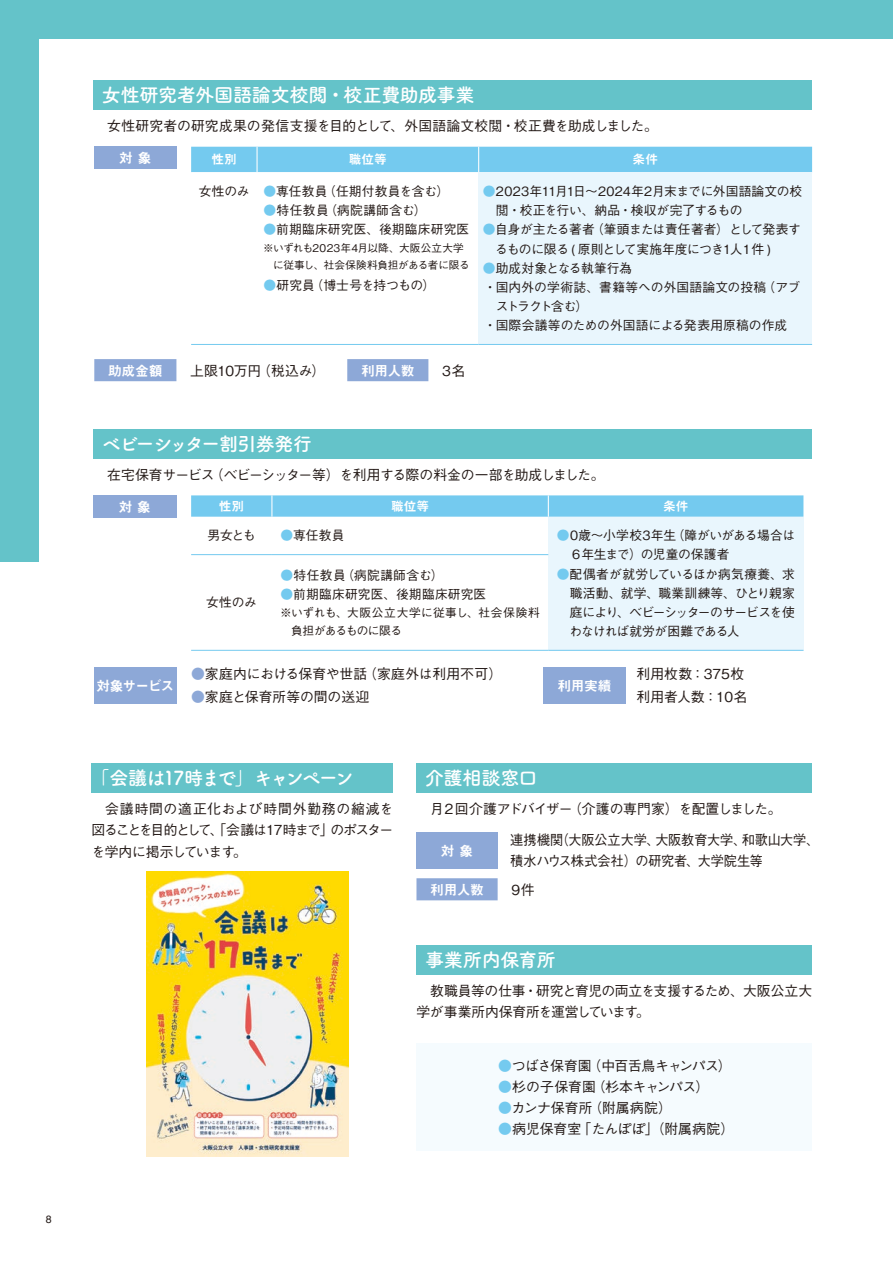
<style>
.page{position:relative;width:893px;height:1263px;background:#fff}
.page>*{position:absolute;margin:0;border:0;box-sizing:border-box;transform-origin:0 0}
.t1{font:19.2px "Tsuku A Rd Gothic Std B";letter-spacing:-.035em;color:#fff}
.t2{font:19.2px "Tsuku A Rd Gothic Std B";letter-spacing:-.115em;color:#fff}
.t3{font:19.2px "Tsuku A Rd Gothic Std B";letter-spacing:-.09em;color:#fff}
.t4{font:500 13.8px/21.3px "Gothic BBB Pr 6";letter-spacing:-.015em;color:#231916;text-align:justify}
.t5{font:500 13.8px "Gothic BBB Pr 6";letter-spacing:-.045em;color:#231916}
.t6{font:500 13.8px/21.3px "Gothic BBB Pr 6";letter-spacing:-.015em;color:#231916;scale:.95 1}
.t7{font:500 13.8px "Gothic BBB Pr 6";letter-spacing:.005em;color:#231916}
.t8{font:13.8px "Midashi Go Pr 6 MB31";letter-spacing:-.045em;color:#fff}
.t9{font:500 13.8px "Gothic BBB Pr 6";letter-spacing:-.07em;color:#231916}
.t10{font:500 13.8px/22.4px "Gothic BBB Pr 6";letter-spacing:.01em;color:#231916}
.t11{font:500 12.75px/19.2px "Gothic BBB Pr 6";letter-spacing:-.005em;color:#231916;text-align:justify}
.t12{font:500 12.75px/19.2px "Gothic BBB Pr 6";letter-spacing:-.035em;color:#231916}
.t13{font:500 12.75px/19.2px "Gothic BBB Pr 6";letter-spacing:-.025em;color:#231916}
.t14{font:500 12.75px "Gothic BBB Pr 6";letter-spacing:.015em;color:#231916}
.t15{font:500 12.75px "Gothic BBB Pr 6";letter-spacing:.025em;color:#231916}
.t16{font:12.75px "Midashi Go Pr 6 MB31";color:#fff}
.t17{font:500 12.75px "Gothic BBB Pr 6";letter-spacing:-.105em;color:#231916}
.t18{font:500 11.7px/18px "Gothic BBB Pr 6";letter-spacing:-.015em;color:#231916}
.t19{font:500 10.65px/17px "Gothic BBB Pr 6";letter-spacing:-.01em;color:#231916}
.t20{font:10.65px "Helvetica";color:#231916}
.s1{color:#74caef}
.s2{font-family:"Midashi Go Pr 6 MB31";font-weight:400;color:#fff}
.s3{font-family:"Gothic BBB Pr 6";font-weight:500;color:#231916}
.s4{color:#8da8d7}
</style>
<div class="page">
<div style="left:0;top:0;width:893px;height:38px;background:#64c3c9"></div>
<div style="left:0;top:0;width:38px;height:561px;background:#64c3c9"></div>
<img style="left:146px;top:872px;width:202px;height:284px">
<div style="left:91px;top:763px;width:302px;height:29px;background:#64c3c9"></div>
<div style="left:416px;top:763px;width:396px;height:29px;background:#64c3c9"></div>
<div style="left:416px;top:878px;width:82px;height:22px;background:#8da8d7"></div>
<div style="left:416px;top:945px;width:396px;height:29px;background:#64c3c9"></div>
<div style="left:416px;top:1043px;width:396px;height:108px;background:#f5fbfe"></div>
<div style="left:416px;top:832px;width:82px;height:37px;background:#8da8d7"></div>
<div style="left:93px;top:80px;width:719px;height:29px;background:#64c3c9"></div>
<div style="left:94px;top:359px;width:82px;height:22px;background:#8da8d7"></div>
<div style="left:347px;top:359px;width:81px;height:22px;background:#8da8d7"></div>
<div style="left:93px;top:429px;width:719px;height:29px;background:#64c3c9"></div>
<div style="left:548px;top:517px;width:255px;height:133px;background:#e9f6fd"></div>
<svg style="left:191px;top:495px;width:612px;height:22px;background:#79ccef"></svg>
<hr style="left:191px;top:554px;width:81px;height:1px;background:#74caef">
<hr style="left:272px;top:554px;width:276px;height:1px;background:#74caef">
<hr style="left:548px;top:650px;width:255px;height:1px;background:#74caef">
<hr style="left:191px;top:650px;width:81px;height:1px;background:#74caef">
<hr style="left:272px;top:650px;width:276px;height:1px;background:#74caef">
<div style="left:94px;top:667px;width:82px;height:36px;background:#8da8d7"></div>
<div style="left:543px;top:667px;width:83px;height:36px;background:#8da8d7"></div>
<div style="left:93px;top:495px;width:83px;height:22px;background:#8da8d7"></div>
<div style="left:94px;top:147px;width:82px;height:22px;background:#8da8d7"></div>
<div style="left:479px;top:172px;width:333px;height:172px;background:#e9f6fd"></div>
<hr style="left:191px;top:344px;width:66px;height:1px;background:#74caef">
<hr style="left:257px;top:344px;width:222px;height:1px;background:#74caef">
<hr style="left:479px;top:344px;width:333px;height:1px;background:#74caef">
<div style="left:191px;top:147px;width:621px;height:25px;background:#74caef"></div>
<p class="t20" style="left:46px;top:1211px;width:7px">8</p>
<h1 class="t1" style="left:102px;top:80px;width:374px">女性研究者外国語論文校閲・校正費助成事業</h1>
<p class="t7" style="left:107px;top:115px;width:552px">女性研究者の研究成果の発信支援を目的として、外国語論文校閲・校正費を助成しました。</p>
<p class="t8" style="left:119px;top:147px;width:34px">対 象</p>
<p class="t16" style="left:211px;top:149px;width:27px">性別</p>
<p class="t16" style="left:349px;top:149px;width:40px">職位等</p>
<p class="t16" style="left:633px;top:149px;width:27px">条件</p>
<p class="t11" style="left:199px;top:181px;width:252px">女性のみ <span class="s1">●</span>専任教員（任期付教員を含む）</p>
<p class="t15" style="left:263px;top:200px;width:165px"><span class="s1">●</span>特任教員（病院講師含む）</p>
<p class="t14" style="left:263px;top:219px;width:207px"><span class="s1">●</span>前期臨床研究医、後期臨床研究医</p>
<p class="t19" style="left:273px;top:239px;width:198px;text-indent:-10px">※いずれも2023年4月以降、大阪公立大学に従事し、社会保険料負担がある者に限る</p>
<p class="t11" style="left:263px;top:275px;width:173px"><span class="s1">●</span>研究員（博士号を持つもの）</p>
<p class="t11" style="left:496px;top:181px;width:308px;text-indent:-13px"><span class="s1">●</span>2023年11月1日～2024年2月末までに外国語論文の校閲・校正を行い、納品・検収が完了するもの</p>
<p class="t12" style="left:495px;top:219px;width:307px;text-indent:-12px"><span class="s1">●</span>自身が主たる著者（筆頭または責任著者）として発表するものに限る ( 原則として実施年度につき1人１件 )</p>
<p class="t11" style="left:483px;top:258px;width:150px"><span class="s1">●</span>助成対象となる執筆行為</p>
<p class="t11" style="left:484px;top:277px;width:318px">・国内外の学術誌、書籍等への外国語論文の投稿（アブ</p>
<p class="t17" style="left:496px;top:296px;width:94px">ストラクト含む）</p>
<p class="t11" style="left:484px;top:315px;width:305px">・国際会議等のための外国語による発表用原稿の作成</p>
<p class="t4" style="left:94px;top:359px;width:233px"><span class="s2">　助成金額　</span>　上限10万円（税込み）</p>
<p class="t8" style="left:347px;top:359px;width:119px">　利用人数　<span class="s3">　3名</span></p>
<h1 class="t3" style="left:102px;top:429px;width:212px">ベビーシッター割引券発行</h1>
<p class="t5" style="left:107px;top:464px;width:499px">在宅保育サービス（ベビーシッター等）を利用する際の料金の一部を助成しました。</p>
<p class="t8" style="left:119px;top:495px;width:34px">対 象</p>
<p class="t16" style="left:219px;top:496px;width:27px">性別</p>
<p class="t16" style="left:391px;top:496px;width:40px">職位等</p>
<p class="t16" style="left:663px;top:496px;width:27px">条件</p>
<p class="t11" style="left:207px;top:525px;width:50px">男女とも</p>
<p class="t11" style="left:280px;top:525px;width:66px"><span class="s1">●</span>専任教員</p>
<p class="t13" style="left:570px;top:525px;width:227px;text-indent:-13px"><span class="s1">●</span>0歳～小学校3年生（障がいがある場合は<br>６年生まで）の児童の保護者</p>
<p class="t11" style="left:570px;top:563px;width:227px;text-indent:-13px"><span class="s1">●</span>配偶者が就労しているほか病気療養、求職活動、就学、職業訓練等、ひとり親家庭により、ベビーシッターのサービスを使わなければ就労が困難である人</p>
<p class="t15" style="left:280px;top:565px;width:165px"><span class="s1">●</span>特任教員（病院講師含む）</p>
<p class="t14" style="left:280px;top:584px;width:207px"><span class="s1">●</span>前期臨床研究医、後期臨床研究医</p>
<p class="t18" style="left:291px;top:603px;width:250px;text-indent:-11px">※いずれも、大阪公立大学に従事し、社会保険料負担があるものに限る</p>
<p class="t11" style="left:206px;top:592px;width:52px">女性のみ</p>
<p class="t4" style="left:191px;top:663px;width:312px"><span class="s4">●</span>家庭内における保育や世話（家庭外は利用不可）</p>
<p class="t4" style="left:191px;top:685px;width:180px"><span class="s4">●</span>家庭と保育所等の間の送迎</p>
<p class="t8" style="left:96px;top:674px;width:80px">対象サービス</p>
<p class="t8" style="left:557px;top:674px;width:56px">利用実績</p>
<p class="t10" style="left:636px;top:662px;width:112px">利用枚数：375枚利用者人数：10名</p>
<h1 class="t2" style="left:90px;top:763px;width:265px">「会議は17時まで」キャンペーン</h1>
<p class="t4" style="left:91px;top:797px;width:303px;text-indent:14px">会議時間の適正化および時間外勤務の縮減を図ることを目的として、「会議は17時まで」のポスターを学内に掲示しています。</p>
<h1 class="t1" style="left:425px;top:763px;width:114px">介護相談窓口</h1>
<p class="t9" style="left:430px;top:798px;width:353px">月２回介護アドバイザー（介護の専門家）を配置しました。</p>
<p class="t6" style="left:510px;top:828px;width:327px">連携機関（大阪公立大学、大阪教育大学、和歌山大学、積水ハウス株式会社）の研究者、大学院生等</p>
<p class="t8" style="left:416px;top:878px;width:120px">　利用人数　 <span class="s3">9件</span></p>
<p class="t8" style="left:441px;top:840px;width:34px">対 象</p>
<h1 class="t1" style="left:425px;top:945px;width:132px">事業所内保育所</h1>
<p class="t4" style="left:416px;top:979px;width:397px;text-indent:14px">教職員等の仕事・研究と育児の両立を支援するため、大阪公立大学が事業所内保育所を運営しています。</p>
<p class="t5" style="left:498px;top:1054px;width:242px"><span class="s1">●</span>つばさ保育園（中百舌鳥キャンパス）　</p>
<p class="t4" style="left:498px;top:1075px;width:213px"><span class="s1">●</span>杉の子保育園（杉本キャンパス）</p>
<p class="t4" style="left:498px;top:1096px;width:175px"><span class="s1">●</span>カンナ保育所（附属病院）</p>
<p class="t4" style="left:498px;top:1118px;width:238px"><span class="s1">●</span>病児保育室「たんぽぽ」（附属病院）</p>
</div>
